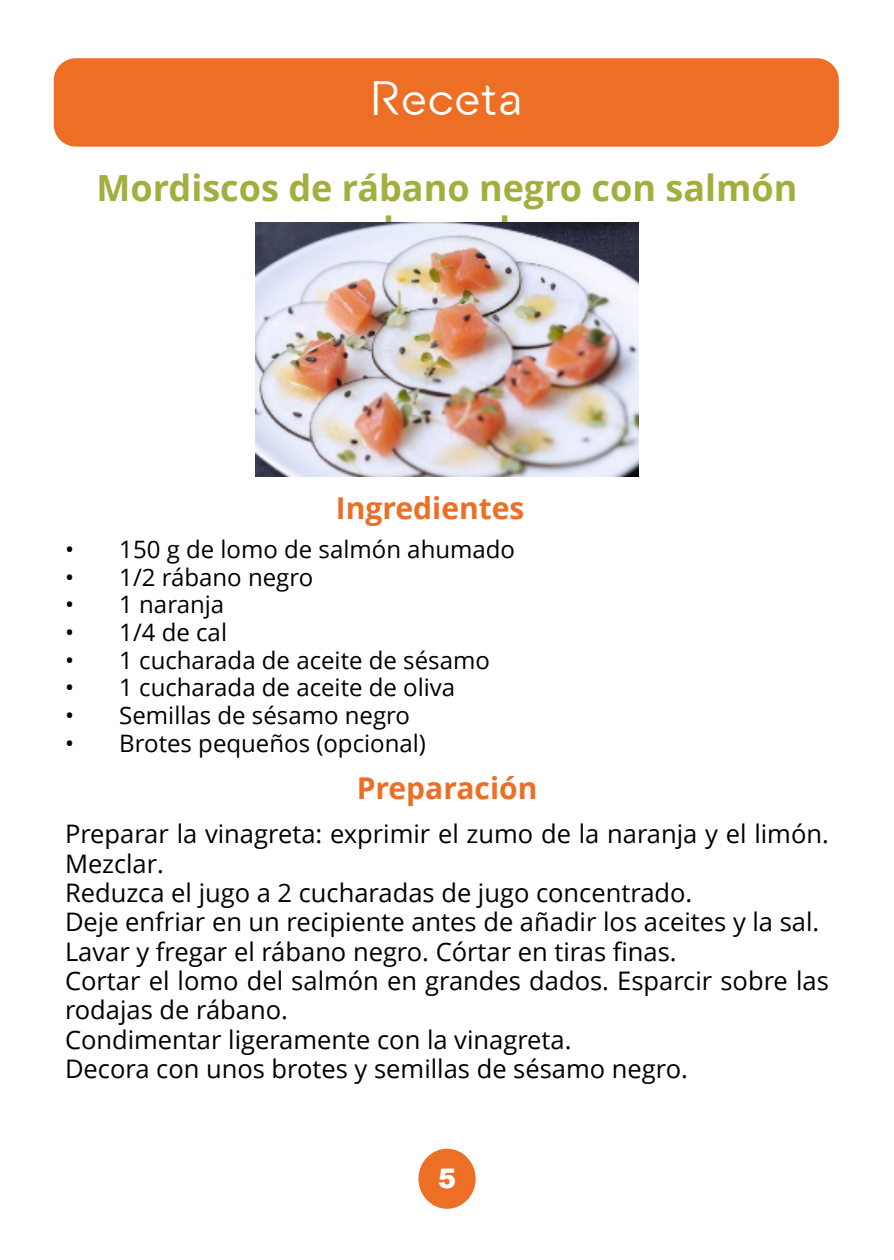
<style>
.page{position:relative;width:894px;height:1260px;background:#fff}
.page>*{position:absolute;margin:0;border:0;box-sizing:border-box;transform-origin:0 0}
.t1{font:48px "Medel";color:#fff}
.t2{font:700 36px "Open Sans";color:#a2af3f}
.t3{font:700 30px "Open Sans";color:#ed6e25}
.t4{font:900 27px "Arial";color:#fff}
.t5{font:25.5px/29.4px "Open Sans";color:#000}
.t6{font:24px "Open Sans";color:#000}
</style>
<div class="page">
<div style="left:54px;top:58px;width:784px;height:89px;background:#ed6e25;border-radius:22px"></div>
<div style="left:418px;top:1148px;width:57px;height:60px;background:#ed6e25;border-radius:50%"></div>
<img style="left:255px;top:222px;width:383px;height:255px">
<h1 class="t1" style="left:371px;top:71px;width:154px">Receta</h1>
<h2 class="t2" style="left:97px;top:173px;width:702px">Mordiscos de rábano negro con salmón</h2>
<p class="t3" style="left:336px;top:495px;width:190px">Ingredientes</p>
<p class="t6" style="left:65px;top:540px;width:451px">• 150 g de lomo de salmón ahumado</p>
<p class="t6" style="left:65px;top:567px;width:249px">• 1/2 rábano negro</p>
<p class="t6" style="left:65px;top:595px;width:160px">• 1 naranja</p>
<p class="t6" style="left:65px;top:622px;width:163px">• 1/4 de cal</p>
<p class="t6" style="left:65px;top:650px;width:426px">• 1 cucharada de aceite de sésamo</p>
<p class="t6" style="left:65px;top:678px;width:391px">• 1 cucharada de aceite de oliva</p>
<p class="t6" style="left:65px;top:705px;width:346px">• Semillas de sésamo negro</p>
<p class="t6" style="left:65px;top:733px;width:362px">• Brotes pequeños (opcional)</p>
<p class="t3" style="left:356px;top:775px;width:182px">Preparación</p>
<p class="t5" style="left:65px;top:821px;width:765px">Preparar la vinagreta: exprimir el zumo de la naranja y el limón.<br>Mezclar.<br>Reduzca el jugo a 2 cucharadas de jugo concentrado.<br>Deje enfriar en un recipiente antes de añadir los aceites y la sal.<br>Lavar y fregar el rábano negro. Córtar en tiras finas.<br>Cortar el lomo del salmón en grandes dados. Esparcir sobre las rodajas de rábano.<br>Condimentar ligeramente con la vinagreta.<br>Decora con unos brotes y semillas de sésamo negro.</p>
<p class="t4" style="left:438px;top:1168px;width:20px">5</p>
</div>
